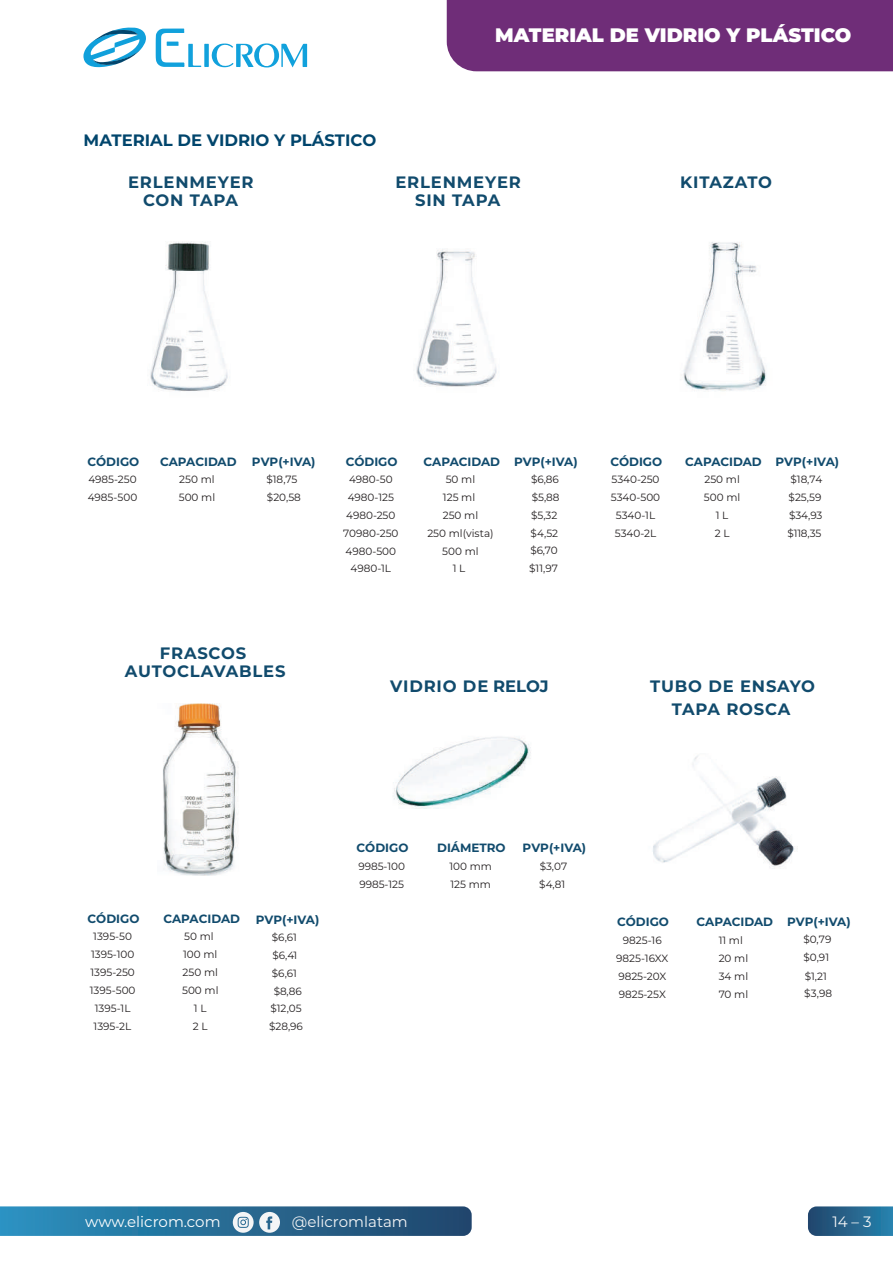
<style>
.page{position:relative;width:893px;height:1263px;background:#fff}
.page>*{position:absolute;margin:0;border:0;box-sizing:border-box;transform-origin:0 0}
.t1{font:900 19.5px "Montserrat";color:#fff}
.t2{font:700 16.5px/18px "Montserrat";letter-spacing:.05em;color:#114b6d;text-align:center}
.t3{font:700 16.5px "Montserrat";color:#01456c}
.t4{font:15px "Montserrat";color:#f4f5f6}
.t5{font:15px "Montserrat";color:#fff}
.t6{font:700 12px "Montserrat";color:#114b6d}
.t7{font:10.5px/18px "Montserrat";color:#231f20}
</style>
<div class="page">
<div style="left:447px;top:0;width:446px;height:71px;background:#6f2d78"></div>
<svg style="left:83px;top:27px;width:63px;height:40px"></svg>
<svg style="left:156px;top:29px;width:151px;height:39px"></svg>
<svg style="left:808px;top:1206px;width:85px;height:30px;background:#2b6890"></svg>
<svg style="left:0;top:1206px;width:472px;height:30px;background:#32739a"></svg>
<img style="left:163px;top:704px;width:76px;height:171px">
<img style="left:393px;top:737px;width:138px;height:71px">
<img style="left:150px;top:241px;width:78px;height:150px">
<img style="left:165px;top:242px;width:49px;height:29px">
<img style="left:653px;top:755px;width:145px;height:114px">
<img style="left:683px;top:242px;width:84px;height:149px">
<img style="left:416px;top:249px;width:81px;height:138px">
<h1 class="t1" style="left:495px;top:21px;width:358px">MATERIAL DE VIDRIO Y PLÁSTICO</h1>
<h2 class="t3" style="left:84px;top:128px;width:294px">MATERIAL DE VIDRIO Y PLÁSTICO</h2>
<h2 class="t2" style="left:128px;top:172px;width:127px">ERLENMEYER<br>CON TAPA</h2>
<h2 class="t2" style="left:395px;top:172px;width:127px">ERLENMEYER<br>SIN TAPA</h2>
<h2 class="t2" style="left:680px;top:172px;width:93px">KITAZATO</h2>
<p class="t6" style="left:87px;top:453px;width:53px">CÓDIGO</p>
<p class="t7" style="left:88px;top:470px;width:51px">4985-250<br>4985-500</p>
<p class="t6" style="left:160px;top:453px;width:78px">CAPACIDAD</p>
<p class="t7" style="left:179px;top:470px;width:38px">250 ml<br>500 ml</p>
<p class="t6" style="left:252px;top:453px;width:65px">PVP(+IVA)</p>
<p class="t7" style="left:267px;top:470px;width:36px">$18,75 $20,58</p>
<p class="t6" style="left:346px;top:453px;width:53px">CÓDIGO</p>
<p class="t6" style="left:424px;top:453px;width:78px">CAPACIDAD</p>
<p class="t7" style="left:443px;top:470px;width:37px">50 ml<br>125 ml<br>250 ml</p>
<p class="t7" style="left:346px;top:470px;width:51px">4980-50<br>4980-125<br>4980-250</p>
<p class="t7" style="left:346px;top:542px;width:52px">4980-500</p>
<p class="t7" style="left:343px;top:524px;width:57px">70980-250</p>
<p class="t7" style="left:427px;top:524px;width:68px;text-align:center">250 ml(vista)<br>500 ml</p>
<p class="t7" style="left:351px;top:559px;width:42px">4980-1L</p>
<p class="t7" style="left:453px;top:559px;width:14px">1 L</p>
<p class="t6" style="left:514px;top:453px;width:65px">PVP(+IVA)</p>
<p class="t7" style="left:529px;top:470px;width:32px">$6,86 $5,88 $5,32 $4,52 $6,70 $11,97</p>
<h2 class="t2" style="left:125px;top:643px;width:162px">FRASCOS<br>AUTOCLAVABLES</h2>
<h2 class="t2" style="left:390px;top:676px;width:160px">VIDRIO DE RELOJ</h2>
<p class="t6" style="left:610px;top:453px;width:53px">CÓDIGO</p>
<p class="t7" style="left:611px;top:470px;width:51px;text-align:center">5340-250<br>5340-500<br>5340-1L<br>5340-2L</p>
<p class="t6" style="left:685px;top:453px;width:78px">CAPACIDAD</p>
<p class="t7" style="left:704px;top:470px;width:38px;text-align:center">250 ml<br>500 ml<br>1 L<br>2 L</p>
<p class="t6" style="left:776px;top:453px;width:65px">PVP(+IVA)</p>
<p class="t7" style="left:787px;top:470px;width:37px;text-align:center">$18,74 $25,59 $34,93 $118,35</p>
<h2 class="t2" style="left:650px;top:674px;width:166px;line-height:23.1px">TUBO DE ENSAYO<br>TAPA ROSCA</h2>
<p class="t6" style="left:88px;top:910px;width:53px">CÓDIGO</p>
<p class="t7" style="left:90px;top:927px;width:47px;text-align:center">1395-50<br>1395-100<br>1395-250<br>1395-500<br>1395-1L<br>1395-2L</p>
<p class="t6" style="left:163px;top:910px;width:78px">CAPACIDAD</p>
<p class="t7" style="left:182px;top:927px;width:38px;text-align:center">50 ml<br>100 ml<br>250 ml<br>500 ml<br>1 L<br>2 L</p>
<p class="t6" style="left:256px;top:911px;width:65px">PVP(+IVA)</p>
<p class="t7" style="left:269px;top:928px;width:35px;text-align:center">$6,61 $6,41 $6,61 $8,86 $12,05 $28,96</p>
<p class="t6" style="left:357px;top:839px;width:53px">CÓDIGO</p>
<p class="t7" style="left:358px;top:857px;width:48px">9985-100<br>9985-125</p>
<p class="t6" style="left:437px;top:839px;width:70px">DIÁMETRO</p>
<p class="t7" style="left:449px;top:857px;width:44px">100 mm</p>
<p class="t7" style="left:450px;top:875px;width:42px">125 mm</p>
<p class="t6" style="left:523px;top:839px;width:65px">PVP(+IVA)</p>
<p class="t7" style="left:539px;top:857px;width:30px">$3,07 $4,81</p>
<p class="t6" style="left:617px;top:913px;width:53px">CÓDIGO</p>
<p class="t7" style="left:616px;top:931px;width:54px;text-align:center">9825-16<br>9825-16XX<br>9825-20X<br>9825-25X</p>
<p class="t6" style="left:696px;top:913px;width:78px">CAPACIDAD</p>
<p class="t7" style="left:719px;top:931px;width:31px">11 ml<br>20 ml<br>34 ml<br>70 ml</p>
<p class="t6" style="left:787px;top:913px;width:65px">PVP(+IVA)</p>
<p class="t7" style="left:803px;top:930px;width:30px">$0,79 $0,91 $1,21 $3,98</p>
<h3 class="t5" style="left:85px;top:1211px;width:137px">www.elicrom.com</h3>
<h3 class="t4" style="left:292px;top:1211px;width:117px">@elicromlatam</h3>
<h3 class="t4" style="left:832px;top:1211px;width:41px">14 – 3</h3>
</div>
